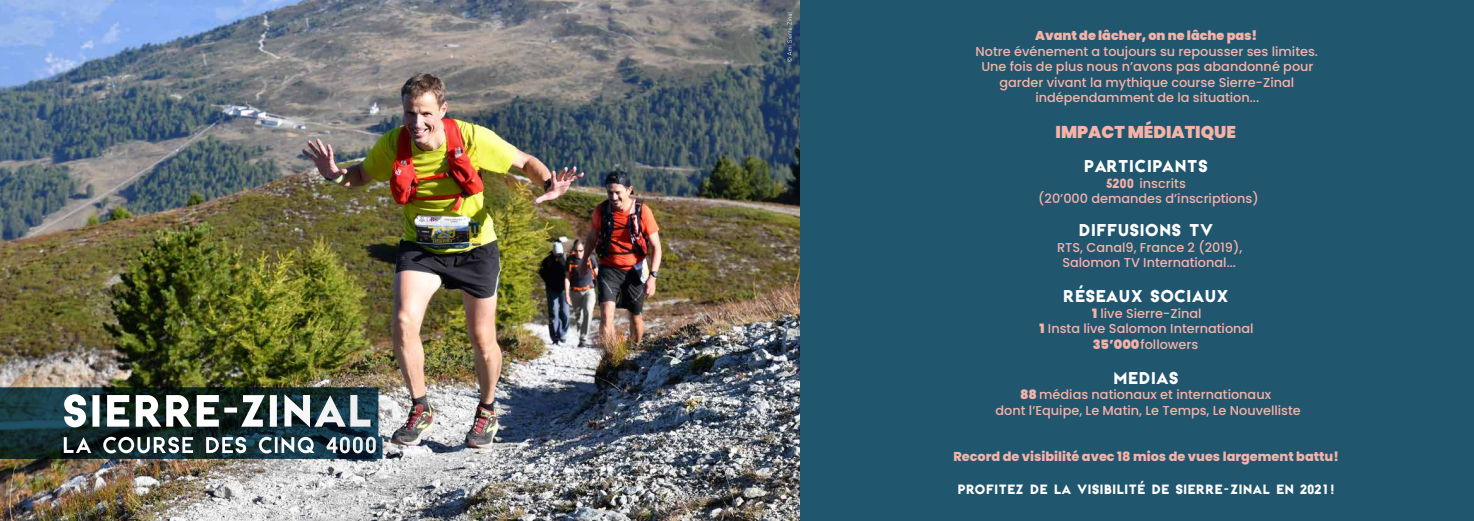
<style>
.page{position:relative;width:1474px;height:521px;background:#fff}
.page>*{position:absolute;margin:0;border:0;box-sizing:border-box;transform-origin:0 0}
.t1{font:900 17.06px "Poppins";color:#f5b2a7}
.t2{font:700 16.54px "Ziamimi";color:#fff}
.t3{font:700 13.04px "Ziamimi";color:#fff}
.t4{font:500 12.86px/15.4px "Poppins";color:#f5b2a7;text-align:center}
.t5{font:800 12.86px "Poppins";color:#f5b2a7}
.t6{font:900 12.86px "Poppins";color:#f5b2a7}
.s1{font-family:"Ziamimi";font-weight:700}
.s2{font-weight:900}
</style>
<div class="page">
<div style="left:720px;top:0;width:753px;height:521px;background:#21566f"></div>
<img style="left:0;top:0;width:799px;height:521px">
<svg style="left:0;top:387px;width:382px;height:72px"></svg>
<svg style="left:787px;top:12px;width:4px;height:31px"></svg>
<p class="t6" style="left:1035px;top:28px;width:224px">Avant de lâcher, on ne lâche pas!</p>
<p class="t4" style="left:975px;top:44px;width:344px">Notre événement a toujours su repousser ses limites.<br>Une fois de plus nous n’avons pas abandonné pour garder vivant la mythique course Sierre-Zinal indépendamment de la situation...</p>
<h1 class="t1" style="left:1055px;top:122px;width:182px">IMPACT MÉDIATIQUE</h1>
<p class="t2" style="left:1083px;top:155px;width:126px">PARTICIPANTS</p>
<p class="t4" style="left:1038px;top:175px;width:222px"><span class="s1">5200</span> inscrits<br>(20’000 demandes d’inscriptions)</p>
<p class="t2" style="left:1078px;top:219px;width:136px">DIFFUSIONS TV</p>
<p class="t4" style="left:1057px;top:239px;width:187px">RTS, Canal9, France 2 (2019),<br>Salomon TV International...</p>
<p class="t2" style="left:1062px;top:285px;width:167px">RÉSEAUX SOCIAUX</p>
<p class="t4" style="left:1039px;top:305px;width:216px"><span class="s2">1</span> live Sierre-Zinal<br><span class="s2">1</span> Insta live Salomon International<br><span class="s2">35’000</span> followers</p>
<p class="t2" style="left:1113px;top:367px;width:67px">MEDIAS</p>
<p class="t4" style="left:995px;top:387px;width:307px"><span class="s2">88</span> médias nationaux et internationaux<br>dont l’Equipe, Le Matin, Le Temps, Le Nouvelliste</p>
<p class="t5" style="left:953px;top:449px;width:387px">Record de visibilité avec 18 mios de vues largement battu!</p>
<p class="t3" style="left:957px;top:481px;width:378px">PROFITEZ DE LA VISIBILITÉ DE SIERRE-ZINAL EN 2021!</p>
</div>
